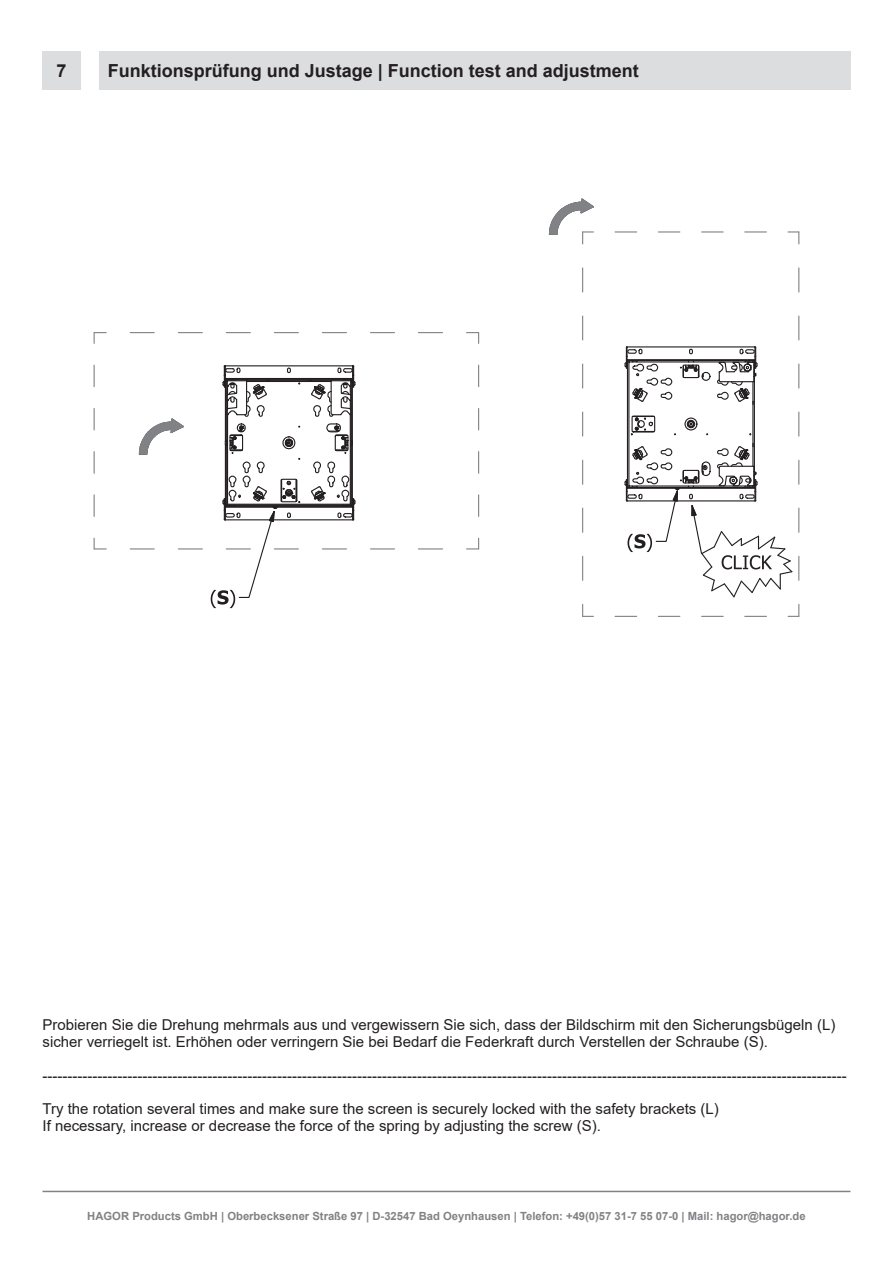
<style>
.page{position:relative;width:893px;height:1263px;background:#fff}
.page>*{position:absolute;margin:0;border:0;box-sizing:border-box;transform-origin:0 0}
.t1{font:700 18px "Arial";color:#231f20}
.t2{font:15px/16.8px "Arial";color:#231f20}
.t3{font:700 11.25px "Arial";color:#808285}
</style>
<div class="page">
<hr style="left:43px;top:1191px;width:807px;height:1px;background:#808285">
<div style="left:43px;top:51px;width:38px;height:38px;background:#dcdddf"></div>
<hr style="left:350px;top:381px;width:2px;height:123px;background:#231f20">
<hr style="left:247px;top:381px;width:84px;height:1px;background:#231f20">
<hr style="left:227px;top:415px;width:1px;height:89px;background:#231f20">
<hr style="left:228px;top:504px;width:122px;height:1px;background:#231f20">
<hr style="left:235px;top:505px;width:108px;height:1px;background:#231f20">
<hr style="left:235px;top:506px;width:108px;height:1px;background:#231f20">
<hr style="left:247px;top:379px;width:84px;height:2px;background:#231f20">
<hr style="left:225px;top:380px;width:1px;height:61px;background:#231f20">
<hr style="left:226px;top:380px;width:1px;height:60px;background:#231f20">
<hr style="left:352px;top:445px;width:1px;height:61px;background:#231f20">
<svg style="left:286px;top:367px;width:5px;height:7px"></svg>
<hr style="left:225px;top:365px;width:128px;height:1px;background:#231f20">
<hr style="left:225px;top:378px;width:128px;height:1px;background:#231f20">
<hr style="left:225px;top:519px;width:128px;height:1px;background:#231f20">
<hr style="left:277px;top:507px;width:76px;height:1px;background:#231f20">
<svg style="left:310px;top:461px;width:46px;height:60px"></svg>
<svg style="left:222px;top:365px;width:48px;height:52px"></svg>
<svg style="left:307px;top:365px;width:49px;height:89px"></svg>
<hr style="left:628px;top:363px;width:1px;height:122px;background:#231f20">
<hr style="left:752px;top:382px;width:1px;height:84px;background:#231f20">
<hr style="left:629px;top:361px;width:123px;height:1px;background:#231f20">
<svg style="left:684px;top:417px;width:14px;height:14px"></svg>
<hr style="left:637px;top:360px;width:52px;height:1px;background:#231f20">
<hr style="left:627px;top:361px;width:1px;height:126px;background:#231f20">
<hr style="left:754px;top:376px;width:1px;height:96px;background:#231f20">
<hr style="left:627px;top:346px;width:128px;height:1px;background:#231f20">
<hr style="left:627px;top:359px;width:128px;height:1px;background:#231f20">
<svg style="left:626px;top:410px;width:30px;height:26px"></svg>
<svg style="left:624px;top:346px;width:49px;height:57px"></svg>
<svg style="left:679px;top:346px;width:79px;height:59px"></svg>
<svg style="left:138px;top:418px;width:46px;height:37px"></svg>
<svg style="left:582px;top:556px;width:1px;height:24px"></svg>
<svg style="left:582px;top:508px;width:1px;height:24px"></svg>
<svg style="left:582px;top:460px;width:1px;height:24px"></svg>
<svg style="left:582px;top:412px;width:1px;height:24px"></svg>
<svg style="left:582px;top:364px;width:1px;height:24px"></svg>
<svg style="left:582px;top:316px;width:1px;height:24px"></svg>
<svg style="left:582px;top:268px;width:1px;height:24px"></svg>
<svg style="left:745px;top:616px;width:21px;height:1px"></svg>
<svg style="left:702px;top:616px;width:21px;height:1px"></svg>
<svg style="left:658px;top:616px;width:22px;height:1px"></svg>
<svg style="left:615px;top:616px;width:22px;height:1px"></svg>
<svg style="left:582px;top:604px;width:11px;height:13px"></svg>
<svg style="left:798px;top:268px;width:1px;height:24px"></svg>
<svg style="left:798px;top:316px;width:1px;height:24px"></svg>
<svg style="left:798px;top:364px;width:1px;height:24px"></svg>
<svg style="left:798px;top:412px;width:1px;height:24px"></svg>
<svg style="left:788px;top:604px;width:11px;height:13px"></svg>
<svg style="left:548px;top:198px;width:46px;height:46px"></svg>
<hr style="left:615px;top:231px;width:22px;height:2px;background:#808285">
<hr style="left:658px;top:231px;width:22px;height:2px;background:#808285">
<hr style="left:702px;top:231px;width:21px;height:2px;background:#808285">
<hr style="left:745px;top:231px;width:21px;height:2px;background:#808285">
<svg style="left:788px;top:231px;width:11px;height:13px"></svg>
<svg style="left:418px;top:548px;width:25px;height:1px"></svg>
<svg style="left:371px;top:548px;width:24px;height:1px"></svg>
<svg style="left:322px;top:548px;width:24px;height:1px"></svg>
<svg style="left:178px;top:548px;width:24px;height:1px"></svg>
<svg style="left:130px;top:548px;width:24px;height:1px"></svg>
<svg style="left:478px;top:365px;width:1px;height:22px"></svg>
<svg style="left:478px;top:408px;width:1px;height:22px"></svg>
<svg style="left:478px;top:452px;width:1px;height:21px"></svg>
<svg style="left:478px;top:495px;width:1px;height:21px"></svg>
<svg style="left:467px;top:538px;width:12px;height:11px"></svg>
<svg style="left:130px;top:332px;width:24px;height:1px"></svg>
<svg style="left:178px;top:332px;width:24px;height:1px"></svg>
<svg style="left:226px;top:332px;width:24px;height:1px"></svg>
<svg style="left:274px;top:332px;width:24px;height:1px"></svg>
<svg style="left:322px;top:332px;width:24px;height:1px"></svg>
<svg style="left:370px;top:332px;width:25px;height:1px"></svg>
<svg style="left:418px;top:332px;width:25px;height:1px"></svg>
<svg style="left:467px;top:332px;width:12px;height:11px"></svg>
<svg style="left:94px;top:538px;width:12px;height:11px"></svg>
<svg style="left:94px;top:495px;width:1px;height:21px"></svg>
<svg style="left:94px;top:452px;width:1px;height:21px"></svg>
<svg style="left:94px;top:408px;width:1px;height:22px"></svg>
<svg style="left:94px;top:365px;width:1px;height:22px"></svg>
<svg style="left:94px;top:332px;width:12px;height:11px"></svg>
<svg style="left:211px;top:423px;width:90px;height:185px"></svg>
<svg style="left:624px;top:442px;width:175px;height:156px"></svg>
<div style="left:99px;top:51px;width:751px;height:38px;background:#dcdddf"></div>
<p class="t1" style="left:57px;top:58px;width:12px">7</p>
<p class="t1" style="left:108px;top:58px;width:533px">Funktionsprüfung und Justage | Function test and adjustment</p>
<p class="t2" style="left:43px;top:1016px;width:794px">Probieren Sie die Drehung mehrmals aus und vergewissern Sie sich, dass der Bildschirm mit den Sicherungsbügeln (L) sicher verriegelt ist. Erhöhen oder verringern Sie bei Bedarf die Federkraft durch Verstellen der Schraube (S).</p>
<p class="t2" style="left:43px;top:1067px;width:806px">-----------------------------------------------------------------------------------------------------------------------------------------------------------------</p>
<p class="t2" style="left:43px;top:1101px;width:678px">Try the rotation several times and make sure the screen is securely locked with the safety brackets (L)<br>If necessary, increase or decrease the force of the spring by adjusting the screw (S).</p>
<p class="t3" style="left:87px;top:1208px;width:720px">HAGOR Products GmbH | Oberbecksener Straße 97 | D-32547 Bad Oeynhausen | Telefon: +49(0)57 31-7 55 07-0 | Mail: hagor@hagor.de</p>
</div>
